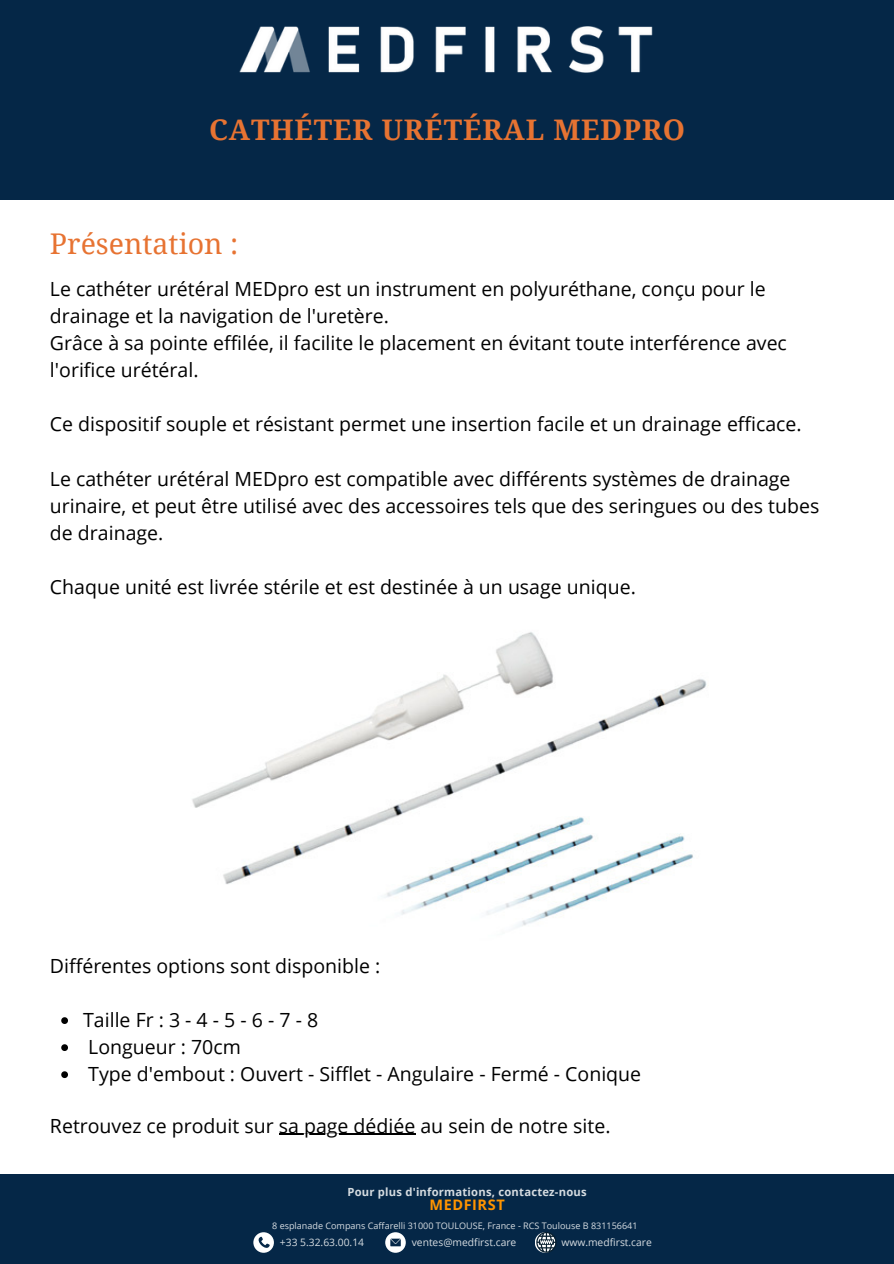
<style>
.page{position:relative;width:894px;height:1264px;background:#fff}
.page>*{position:absolute;margin:0;border:0;box-sizing:border-box;transform-origin:0 0}
.t1{font:28.5px "Droid Serif";color:#e77332}
.t2{font:700 28.35px "Droid Serif";letter-spacing:.03em;color:#e77332}
.t3{font:19.5px/27px "Open Sans";color:#000}
.t4{font:700 14.55px "Open Sans";letter-spacing:.04em;color:#ff9400}
.t5{font:700 11.25px "Open Sans";letter-spacing:.02em;color:#d6dce1}
.t6{font:10.35px "Open Sans";color:#d6dce1}
.t7{font:9px "Open Sans";color:#d6dce1}
</style>
<div class="page">
<div style="left:0;top:0;width:893px;height:199px;background:#052747"></div>
<img style="left:239px;top:26px;width:414px;height:47px">
<img style="left:192px;top:632px;width:515px;height:295px">
<div style="left:0;top:1174px;width:893px;height:89px;background:#052747"></div>
<div style="left:253px;top:1232px;width:21px;height:20px;background:#fff;border-radius:50%"></div>
<svg style="left:258px;top:1236px;width:12px;height:12px"></svg>
<svg style="left:385px;top:1232px;width:20px;height:20px"></svg>
<svg style="left:390px;top:1238px;width:10px;height:8px"></svg>
<svg style="left:536px;top:1232px;width:20px;height:20px"></svg>
<svg style="left:61px;top:1017px;width:7px;height:6px"></svg>
<svg style="left:61px;top:1044px;width:7px;height:7px"></svg>
<svg style="left:61px;top:1071px;width:7px;height:7px"></svg>
<hr style="left:279px;top:1133px;width:136px;height:1px;background:#000">
<p class="t2" style="left:209px;top:113px;width:477px">CATHÉTER URÉTÉRAL MEDPRO</p>
<p class="t1" style="left:50px;top:227px;width:190px">Présentation :</p>
<p class="t3" style="left:50px;top:275px;width:717px">Le cathéter urétéral MEDpro est un instrument en polyuréthane, conçu pour le drainage et la navigation de l'uretère.</p>
<p class="t3" style="left:50px;top:329px;width:738px">Grâce à sa pointe effilée, il facilite le placement en évitant toute interférence avec l'orifice urétéral.</p>
<p class="t3" style="left:50px;top:410px;width:753px">Ce dispositif souple et résistant permet une insertion facile et un drainage efficace.</p>
<p class="t3" style="left:50px;top:464px;width:770px">Le cathéter urétéral MEDpro est compatible avec différents systèmes de drainage urinaire, et peut être utilisé avec des accessoires tels que des seringues ou des tubes de drainage.</p>
<p class="t3" style="left:50px;top:572px;width:587px">Chaque unité est livrée stérile et est destinée à un usage unique.</p>
<p class="t3" style="left:50px;top:952px;width:332px">Différentes options sont disponible :</p>
<p class="t3" style="left:83px;top:1006px;width:236px">TailleFr:3-4-5-6-7-8</p>
<p class="t3" style="left:88px;top:1033px;width:154px">Longueur : 70cm</p>
<p class="t3" style="left:88px;top:1060px;width:554px">Type d'embout : Ouvert - Sifflet - Angulaire - Fermé - Conique</p>
<p class="t3" style="left:50px;top:1111px;width:562px">Retrouvez ce produit sur sa page dédiée au sein de notre site.</p>
<p class="t5" style="left:347px;top:1183px;width:241px">Pour plus d'informations, contactez-nous</p>
<p class="t4" style="left:429px;top:1194px;width:77px">MEDFIRST</p>
<p class="t7" style="left:272px;top:1219px;width:367px">8 esplanade Compans Caffarelli 31000 TOULOUSE, France - RCS Toulouse B 831156641</p>
<p class="t6" style="left:280px;top:1234px;width:86px">+33 5.32.63.00.14</p>
<p class="t6" style="left:411px;top:1234px;width:106px">ventes@medfirst.care</p>
<p class="t6" style="left:561px;top:1234px;width:92px">www.medfirst.care</p>
</div>
